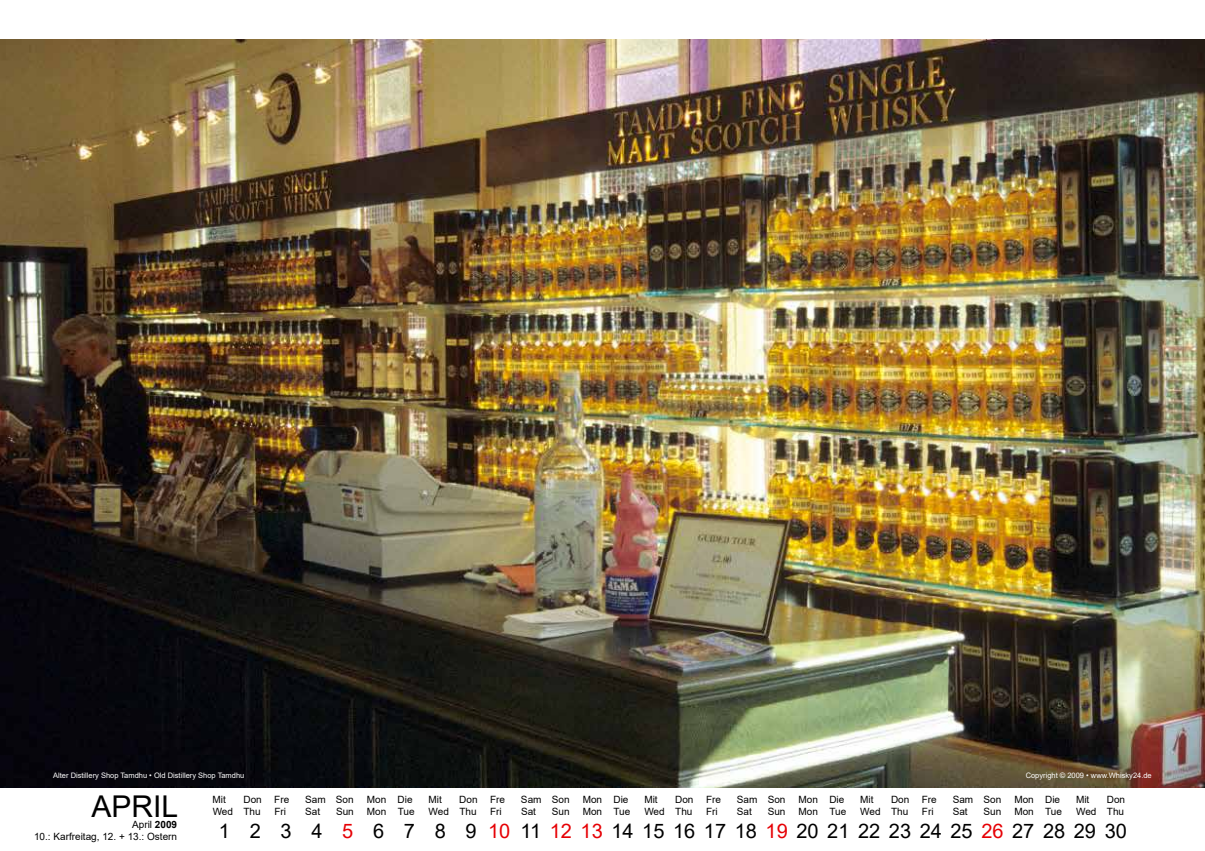
<style>
.page{position:relative;width:1205px;height:851px;background:#fff}
.page>*{position:absolute;margin:0;border:0;box-sizing:border-box;transform-origin:0 0}
.t1{font:30px "Arial";color:#000}
.t2{font:20px "Arial";color:#000}
.t3{font:10px/12px "Arial";color:#000;text-align:right}
.t4{font:7.5px "Arial";color:#fff}
.s1{color:#e60005}
.s2{font-weight:700}
</style>
<div class="page">
<img style="left:0;top:39px;width:1205px;height:748px">
<p class="t4" style="left:53px;top:770px;width:193px">Alter Distillery Shop Tamdhu • Old Distillery Shop Tamdhu</p>
<p class="t4" style="left:1025px;top:770px;width:128px">Copyright © 2009 • www.Whisky24.de</p>
<h1 class="t1" style="left:92px;top:785px;width:88px">APRIL</h1>
<p class="t3" style="left:213px;top:793px;width:15px">Mit</p>
<p class="t3" style="left:243px;top:793px;width:47px">Don Fre</p>
<p class="t3" style="left:305px;top:793px;width:50px">Sam Son</p>
<p class="t3" style="left:367px;top:793px;width:47px">Mon Die</p>
<p class="t3" style="left:428px;top:793px;width:15px">Mit</p>
<p class="t3" style="left:459px;top:793px;width:47px">Don Fre</p>
<p class="t3" style="left:521px;top:793px;width:50px">Sam Son</p>
<p class="t3" style="left:583px;top:793px;width:47px">Mon Die</p>
<p class="t3" style="left:644px;top:793px;width:15px">Mit</p>
<p class="t3" style="left:675px;top:793px;width:47px">Don Fre</p>
<p class="t3" style="left:737px;top:793px;width:50px">Sam Son</p>
<p class="t3" style="left:798px;top:793px;width:47px">Mon Die</p>
<p class="t3" style="left:860px;top:793px;width:15px">Mit</p>
<p class="t3" style="left:891px;top:793px;width:47px">Don Fre</p>
<p class="t3" style="left:952px;top:793px;width:50px">Sam Son</p>
<p class="t3" style="left:1014px;top:793px;width:47px">Mon Die</p>
<p class="t3" style="left:1076px;top:793px;width:15px">Mit</p>
<p class="t3" style="left:1107px;top:793px;width:20px">Don</p>
<p class="t3" style="left:213px;top:805px;width:50px">Wed Thu</p>
<p class="t3" style="left:274px;top:805px;width:13px">Fri</p>
<p class="t3" style="left:305px;top:805px;width:17px">Sat</p>
<p class="t3" style="left:336px;top:805px;width:19px">Sun</p>
<p class="t3" style="left:367px;top:805px;width:49px">Mon Tue</p>
<p class="t3" style="left:428px;top:805px;width:50px">Wed Thu</p>
<p class="t3" style="left:490px;top:805px;width:13px">Fri</p>
<p class="t3" style="left:521px;top:805px;width:17px">Sat</p>
<p class="t3" style="left:552px;top:805px;width:19px">Sun</p>
<p class="t3" style="left:583px;top:805px;width:49px">Mon Tue</p>
<p class="t3" style="left:644px;top:805px;width:50px">Wed Thu</p>
<p class="t3" style="left:706px;top:805px;width:13px">Fri</p>
<p class="t3" style="left:737px;top:805px;width:17px">Sat</p>
<p class="t3" style="left:768px;top:805px;width:19px">Sun</p>
<p class="t3" style="left:798px;top:805px;width:49px">Mon Tue</p>
<p class="t3" style="left:860px;top:805px;width:50px">Wed Thu</p>
<p class="t3" style="left:922px;top:805px;width:13px">Fri</p>
<p class="t3" style="left:953px;top:805px;width:17px">Sat</p>
<p class="t3" style="left:983px;top:805px;width:19px">Sun</p>
<p class="t3" style="left:1014px;top:805px;width:49px">Mon Tue</p>
<p class="t3" style="left:1076px;top:805px;width:50px">Wed Thu</p>
<h2 class="t2" style="left:219px;top:816px;width:909px">1 2 3 4 <span class="s1">5</span> 6 7 8 9 <span class="s1">10</span>11<span class="s1">1213</span>1415161718<span class="s1">19</span>202122232425<span class="s1">26</span>27282930</h2>
<p class="t3" style="left:34px;top:818px;width:145px">April <span class="s2">2009<br></span>10.: Karfreitag, 12. + 13.: Ostern</p>
</div>
